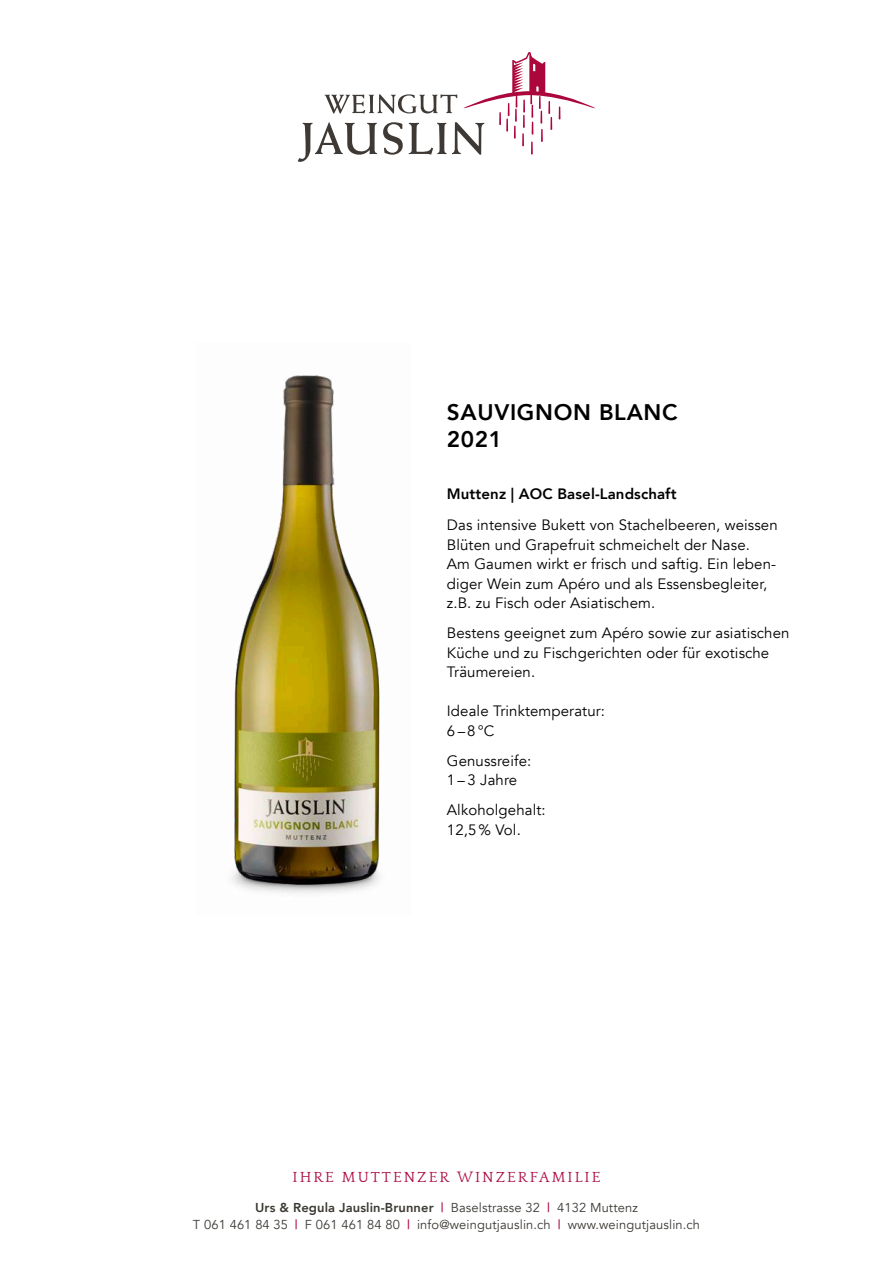
<style>
.page{position:relative;width:893px;height:1263px;background:#fff}
.page>*{position:absolute;margin:0;border:0;box-sizing:border-box;transform-origin:0 0}
.t1{font:800 22.5px/27px "Avenir";letter-spacing:.03em;color:#000}
.t2{font:15.45px "Quattrocento";letter-spacing:.13em;color:#ab093d}
.t3{font:15px/19.5px "Avenir";letter-spacing:.01em;color:#000}
.t4{font:800 15px "Avenir";letter-spacing:.01em;color:#000}
.t5{font:12.9px/17.1px "Avenir";letter-spacing:.01em;color:#3c3934;text-align:center}
.s1{font-weight:800}
.s2{font-weight:500;color:#ab093d}
</style>
<div class="page">
<svg style="left:298px;top:52px;width:297px;height:110px"></svg>
<img style="left:231px;top:375px;width:149px;height:518px">
<h1 class="t1" style="left:447px;top:399px;width:232px">SAUVIGNON BLANC<br>2021</h1>
<p class="t4" style="left:447px;top:482px;width:231px">Muttenz | AOC Basel-Landschaft</p>
<p class="t3" style="left:447px;top:516px;width:332px">Das intensive Bukett von Stachelbeeren, weissen Blüten und Grapefruit schmeichelt der Nase.<br>Am Gaumen wirkt er frisch und saftig. Ein leben&shy;diger Wein zum Apéro und als Essensbegleiter, z.B. zu Fisch oder Asiatischem.</p>
<p class="t3" style="left:447px;top:624px;width:344px">Bestens geeignet zum Apéro sowie zur asiatischen<br>Küche und zu Fischgerichten oder für exotische<br>Träumereien.</p>
<p class="t3" style="left:447px;top:702px;width:160px">Ideale Trinktemperatur:<br>6–8°C</p>
<p class="t3" style="left:447px;top:751px;width:86px">Genussreife:<br>1 – 3 Jahre</p>
<p class="t3" style="left:447px;top:801px;width:100px">Alkoholgehalt:<br>12,5 % Vol.</p>
<p class="t2" style="left:293px;top:1168px;width:309px">IHRE MUTTENZER WINZERFAMILIE</p>
<p class="t5" style="left:193px;top:1199px;width:509px"><span class="s1">Urs &amp; Regula Jauslin-Brunner</span> <span class="s2">|</span> Baselstrasse 32 <span class="s2">|</span> 4132 Muttenz<br>T 061 461 84 35 <span class="s2">|</span> F 061 461 84 80 <span class="s2">|</span> info@weingutjauslin.ch <span class="s2">|</span> www.weingutjauslin.ch</p>
</div>
